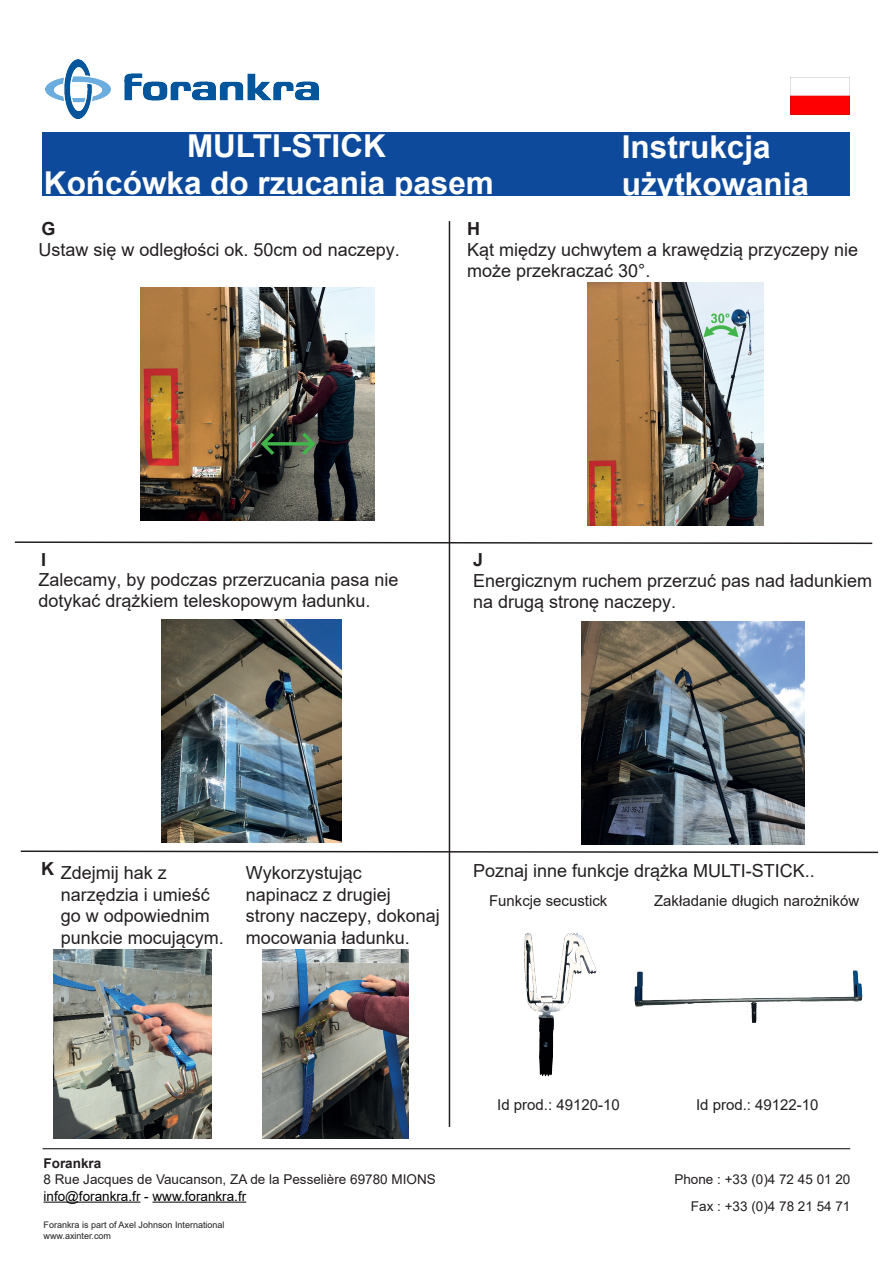
<style>
.page{position:relative;width:893px;height:1263px;background:#fff}
.page>*{position:absolute;margin:0;border:0;box-sizing:border-box;transform-origin:0 0}
.t1{font:700 31.5px/37.8px "Arial";color:#fff}
.t2{font:18px/21.6px "Arial";color:#231f20}
.t3{font:700 18px "Arial";color:#231f20}
.t4{font:15px "Arial";color:#231f20}
.t5{font:13.5px/27px "Arial";color:#231f20;text-align:right}
.t6{font:13.5px "Arial";color:#000}
.t7{font:700 13.5px "Arial";color:#231f20}
.t8{font:9px/10.8px "Arial";color:#231f20}
</style>
<div class="page">
<div style="left:43px;top:132px;width:807px;height:64px;background:#0d4a9c"></div>
<hr style="left:44px;top:1201px;width:97px;height:1px;background:#000">
<hr style="left:152px;top:1201px;width:94px;height:1px;background:#000">
<hr style="left:43px;top:1148px;width:807px;height:1px;background:#231f20">
<img style="left:45px;top:60px;width:274px;height:58px">
<hr style="left:449px;top:221px;width:1px;height:906px;background:#231f20">
<svg style="left:14px;top:541px;width:859px;height:4px"></svg>
<svg style="left:20px;top:850px;width:859px;height:4px"></svg>
<img style="left:140px;top:288px;width:234px;height:233px">
<img style="left:588px;top:282px;width:175px;height:244px">
<img style="left:581px;top:621px;width:224px;height:223px">
<img style="left:161px;top:619px;width:181px;height:224px">
<img style="left:53px;top:950px;width:159px;height:189px">
<img style="left:524px;top:933px;width:73px;height:144px">
<img style="left:634px;top:970px;width:228px;height:53px">
<img style="left:262px;top:950px;width:146px;height:189px">
<img style="left:790px;top:77px;width:60px;height:37px">
<h1 class="t1" style="left:44px;top:127px;width:451px;text-indent:143px">MULTI-STICK<br>Końcówka do rzucania pasem</h1>
<h1 class="t1" style="left:622px;top:128px;width:189px">Instrukcja użytkowania</h1>
<p class="t3" style="left:41px;top:216px;width:16px">G</p>
<p class="t2" style="left:39px;top:239px;width:363px">Ustaw się w odległości ok. 50cm od naczepy.</p>
<p class="t3" style="left:467px;top:216px;width:14px">H</p>
<p class="t2" style="left:467px;top:239px;width:393px;line-height:21.1px">Kąt między uchwytem a krawędzią przyczepy nie może przekraczać 30°.</p>
<p class="t3" style="left:41px;top:547px;width:7px">I</p>
<p class="t2" style="left:38px;top:570px;width:362px;line-height:20.7px">Zalecamy, by podczas przerzucania pasa nie dotykać drążkiem teleskopowym ładunku.</p>
<p class="t3" style="left:473px;top:547px;width:12px">J</p>
<p class="t2" style="left:473px;top:570px;width:401px;line-height:20.9px">Energicznym ruchem przerzuć pas nad ładunkiem na drugą stronę naczepy.</p>
<p class="t3" style="left:41px;top:856px;width:14px">K</p>
<p class="t2" style="left:61px;top:862px;width:165px">Zdejmij hak z narzędzia i umieść go w odpowiednim punkcie mocującym.</p>
<p class="t2" style="left:473px;top:860px;width:343px">Poznaj inne funkcje drążka MULTI-STICK..</p>
<p class="t2" style="left:246px;top:862px;width:196px">Wykorzystując<br>napinacz z drugiej strony naczepy, dokonaj mocowania ładunku.</p>
<p class="t4" style="left:489px;top:890px;width:120px">Funkcje secustick</p>
<p class="t4" style="left:654px;top:890px;width:207px">Zakładanie długich narożników</p>
<p class="t7" style="left:44px;top:1154px;width:59px">Forankra</p>
<p class="t5" style="left:44px;top:1166px;width:394px">8 Rue Jacques de Vaucanson, ZA de la Pesselière 69780 MIONS</p>
<p class="t6" style="left:44px;top:1187px;width:204px">info@forankra.fr - www.forankra.fr</p>
<p class="t8" style="left:44px;top:1219px;width:183px">Forankra is part of Axel Johnson International www.axinter.com</p>
<p class="t4" style="left:497px;top:1094px;width:124px">Id prod.: 49120-10</p>
<p class="t4" style="left:696px;top:1094px;width:124px">Id prod.: 49122-10</p>
<p class="t5" style="left:674px;top:1166px;width:178px">Phone : +33 (0)4 72 45 01 20<br>Fax : +33 (0)4 78 21 54 71</p>
</div>
